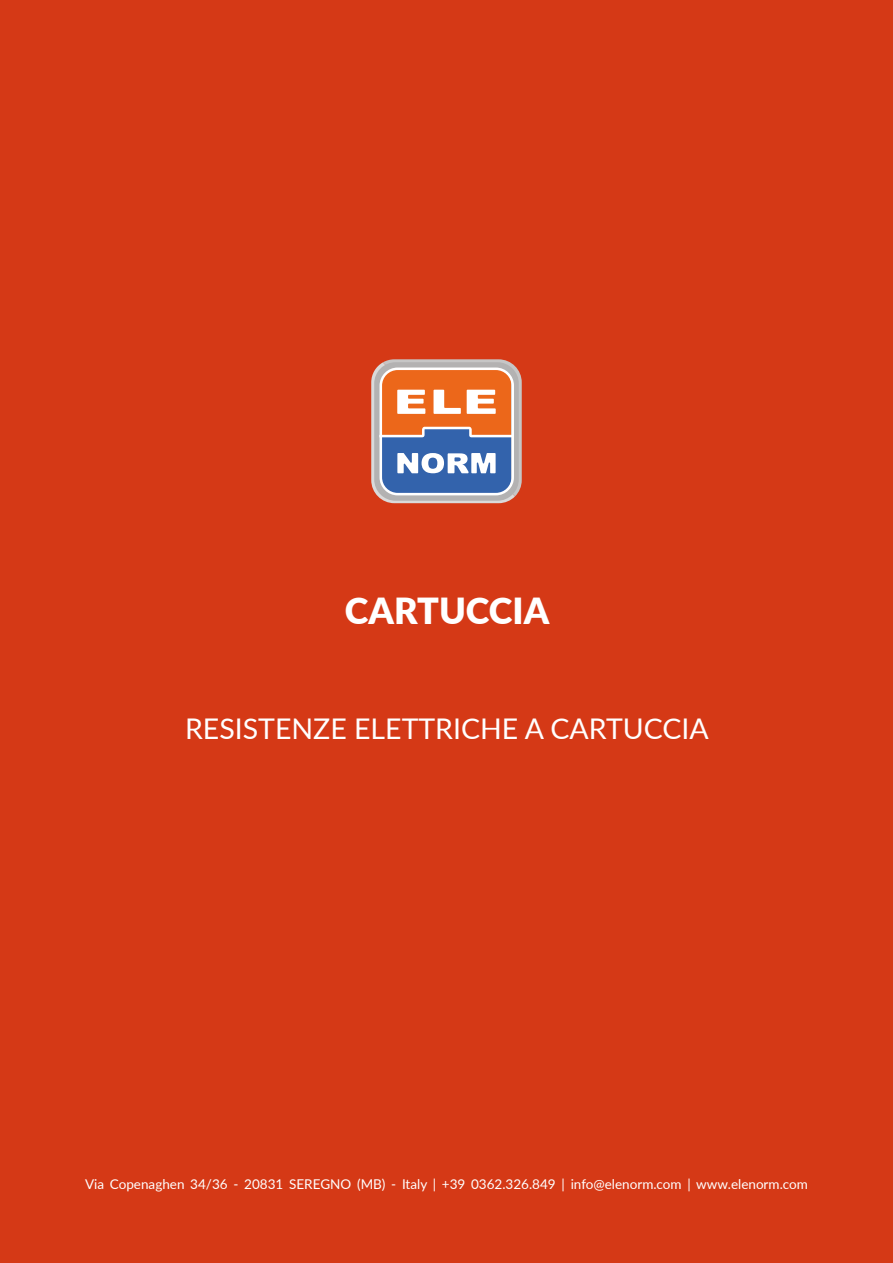
<style>
.page{position:relative;width:893px;height:1263px;background:#d53916}
.page>*{position:absolute;margin:0;border:0;box-sizing:border-box;transform-origin:0 0}
.t1{font:900 36px "Lato";color:#fff}
.t2{font:28.5px "Lato";color:#fff}
.t3{font:13.5px "Lato";color:#fff}
</style>
<div class="page">
<svg style="left:371px;top:359px;width:151px;height:144px"></svg>
<h1 class="t1" style="left:345px;top:584px;width:206px">CARTUCCIA</h1>
<h2 class="t2" style="left:185px;top:709px;width:525px">RESISTENZE ELETTRICHE A CARTUCCIA</h2>
<p class="t3" style="left:85px;top:1174px;width:724px">Via Copenaghen 34/36 - 20831 SEREGNO (MB) - Italy | +39 0362.326.849 | info@elenorm.com | www.elenorm.com</p>
</div>
